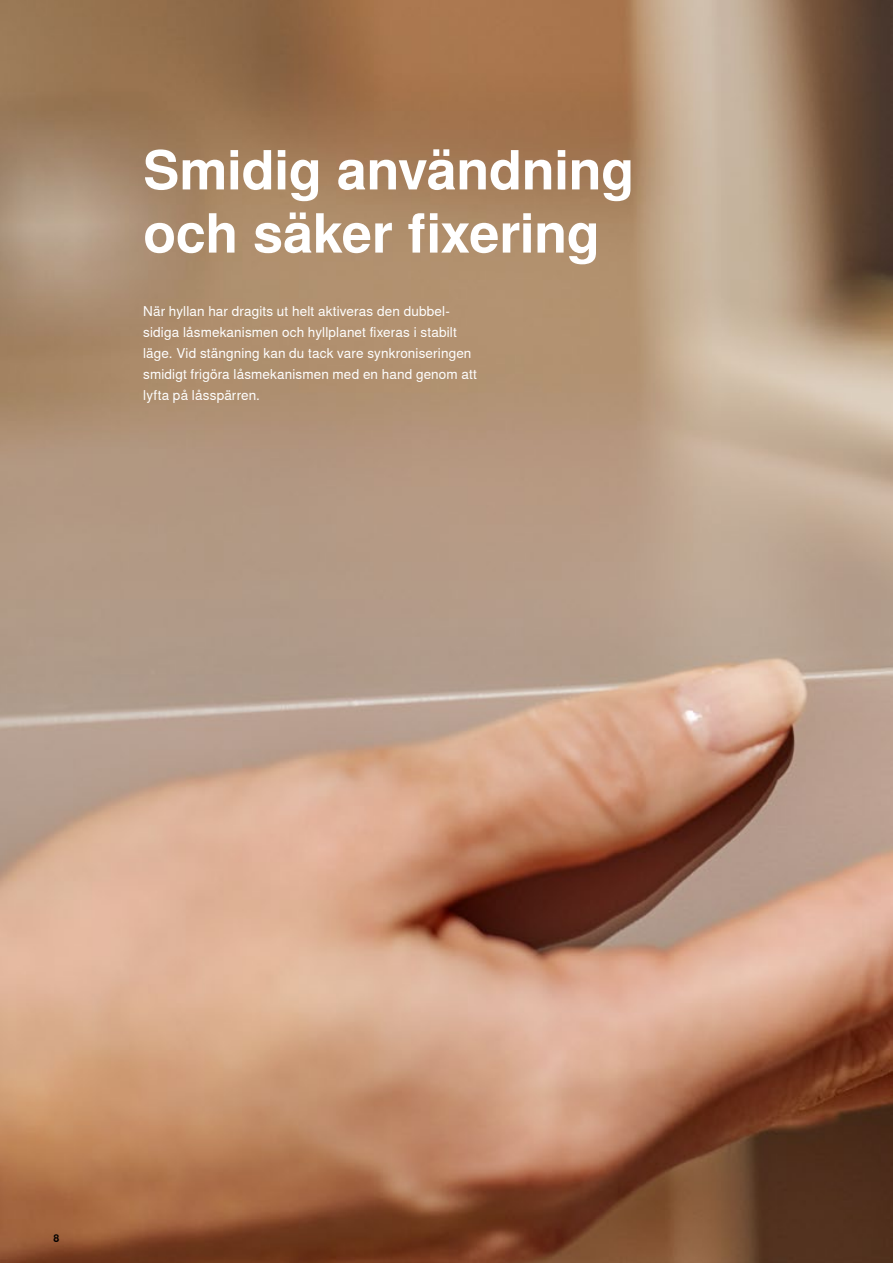
<style>
.page{position:relative;width:893px;height:1263px;background:#fff}
.page>*{position:absolute;margin:0;border:0;box-sizing:border-box;transform-origin:0 0}
._36_Head_A4_White_Bold{font:700 54px/63.2px "Nimbus Sans Global";letter-spacing:-.005em;color:#fff}
._09_Copy_White_Regular{font:13.5px/21px "Nimbus Sans Global";letter-spacing:.01em;color:#fff}
.t1{font:700 10.5px "Nimbus Sans Global";color:#000}
</style>
<div class="page">
<img style="left:0;top:0;width:893px;height:1263px">
<p class="_36_Head_A4_White_Bold" style="left:143px;top:139px;width:492px">Smidig användning och säker fixering</p>
<p class="_09_Copy_White_Regular" style="left:143px;top:301px;width:335px">När hyllan har dragits ut helt aktiveras den dubbel&shy;sidiga låsmekanismen och hyllplanet fixeras i stabilt läge. Vid stängning kan du tack vare synkroniseringen smidigt frigöra låsmekanismen med en hand genom att lyfta på låsspärren.</p>
<p class="t1" style="left:54px;top:1232px;width:7px">8</p>
</div>
